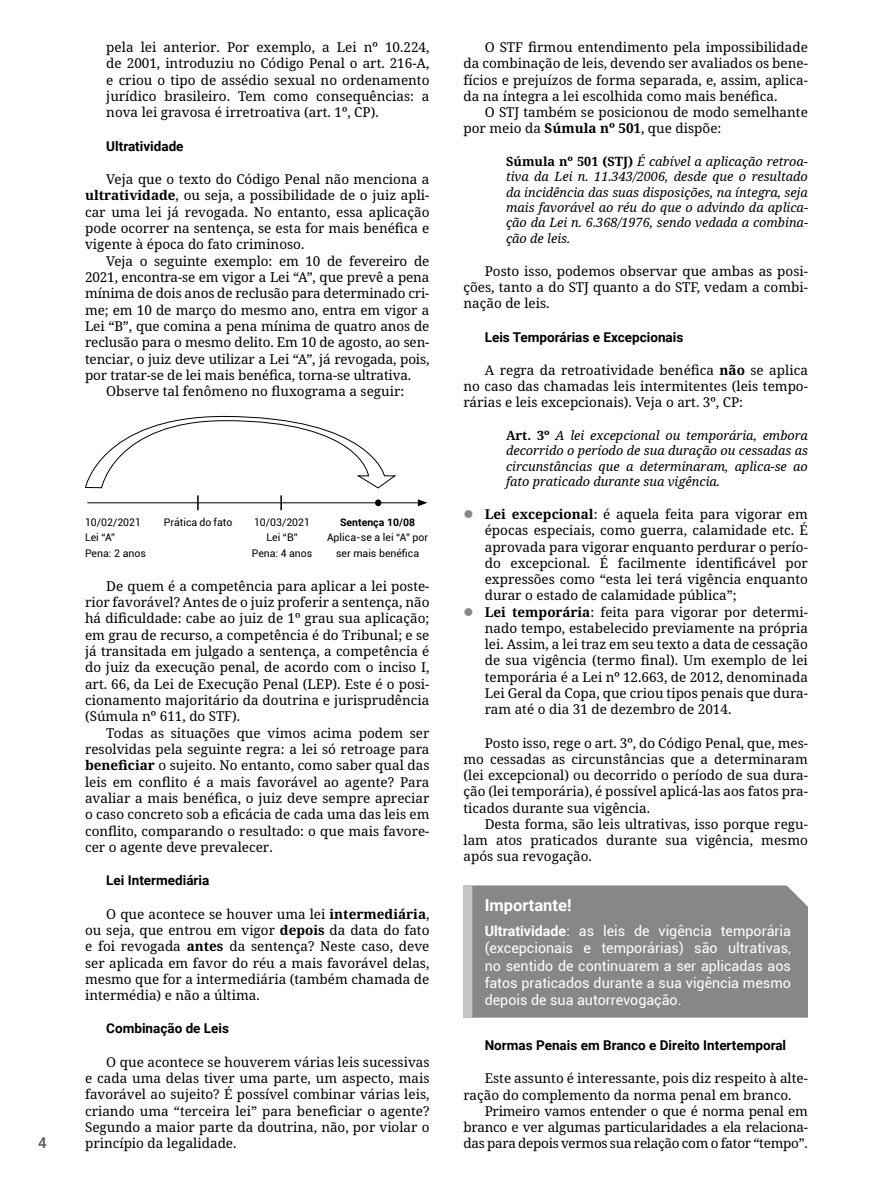
<style>
.page{position:relative;width:893px;height:1191px;background:#fff}
.page>*{position:absolute;margin:0;border:0;box-sizing:border-box;transform-origin:0 0}
.t1{font:700 16.5px "Roboto";color:#fff}
.t2{font:500 15px "Roboto";color:#575757}
.t3{font:14.25px/17.1px "Roboto";color:#fff;text-align:justify}
.t4{font:13.5px/16.4px "Noto Serif";color:#000;text-align:justify}
.t5{font:700 13.5px "Roboto";color:#000}
.t6{font:italic 12.75px/15.3px "Noto Serif";color:#000;text-align:justify}
.t7{font:10.5px/15.8px "Roboto";color:#000;text-align:center}
.t8{font:700 10.5px "Roboto";color:#000}
.s1{font-weight:700}
.s2{font-weight:700;font-style:normal}
</style>
<div class="page">
<hr style="left:87px;top:502px;width:333px;height:1px;background:#000">
<svg style="left:418px;top:499px;width:9px;height:7px"></svg>
<svg style="left:197px;top:495px;width:2px;height:15px"></svg>
<svg style="left:280px;top:495px;width:2px;height:15px"></svg>
<svg style="left:375px;top:499px;width:6px;height:7px"></svg>
<svg style="left:85px;top:416px;width:311px;height:73px"></svg>
<div style="left:472px;top:885px;width:336px;height:132px;background:#878787"></div>
<div style="left:463px;top:885px;width:9px;height:132px;background:#c6c6c6"></div>
<p class="t2" style="left:38px;top:1132px;width:10px">4</p>
<p class="t4" style="left:106px;top:40px;width:325px">pela lei anterior. Por exemplo, a Lei nº 10.224, de 2001, introduziu no Código Penal o art. 216-A, e criou o tipo de assédio sexual no ordenamento jurídico brasileiro. Tem como consequências: a nova lei gravosa é irretroativa (art. 1º, CP).</p>
<p class="t5" style="left:106px;top:136px;width:79px">Ultratividade</p>
<p class="t4" style="left:85px;top:171px;width:346px;text-indent:21px">Veja que o texto do Código Penal não menciona a <span class="s1">ultratividade</span>, ou seja, a possibilidade de o juiz apli&shy;car uma lei já revogada. No entanto, essa aplicação pode ocorrer na sentença, se esta for mais benéfica e vigente à época do fato criminoso.</p>
<p class="t4" style="left:106px;top:253px;width:325px">Veja o seguinte exemplo: em 10 de fevereiro de</p>
<p class="t4" style="left:85px;top:269px;width:346px">2021, encontra-se em vigor a Lei “A”, que prevê a pena</p>
<p class="t4" style="left:85px;top:286px;width:346px">mínima de dois anos de reclusão para determinado cri-</p>
<p class="t4" style="left:85px;top:302px;width:346px">me; em 10 de março do mesmo ano, entra em vigor a</p>
<p class="t4" style="left:85px;top:318px;width:346px">Lei “B”, que comina a pena mínima de quatro anos de</p>
<p class="t4" style="left:85px;top:334px;width:346px">reclusão para o mesmo delito. Em 10 de agosto, ao sen-</p>
<p class="t4" style="left:85px;top:351px;width:346px">tenciar, o juiz deve utilizar a Lei “A”, já revogada, pois,</p>
<p class="t4" style="left:85px;top:367px;width:328px">por tratar-se de lei mais benéfica, torna-se ultrativa.</p>
<p class="t4" style="left:106px;top:383px;width:299px">Observe tal fenômeno no fluxograma a seguir:</p>
<p class="t7" style="left:85px;top:513px;width:62px;text-align:left">10/02/2021<br>Lei “A”<br>Pena: 2 anos</p>
<p class="t7" style="left:164px;top:513px;width:70px">Prática do fato</p>
<p class="t7" style="left:252px;top:513px;width:62px">10/03/2021<br>Lei “B”<br>Pena: 4 anos</p>
<p class="t8" style="left:340px;top:514px;width:76px">Sentença 10/08</p>
<p class="t7" style="left:327px;top:529px;width:103px">Aplica-se a lei “A” por ser mais benéfica</p>
<p class="t4" style="left:85px;top:578px;width:346px;text-indent:21px">De quem é a competência para aplicar a lei poste&shy;rior favorável? Antes de o juiz proferir a sentença, não há dificuldade: cabe ao juiz de 1º grau sua aplicação; em grau de recurso, a competência é do Tribunal; e se já transitada em julgado a sentença, a competência é do juiz da execução penal, de acordo com o inciso I, art. 66, da Lei de Execução Penal (LEP). Este é o posi&shy;cionamento majoritário da doutrina e jurisprudência (Súmula nº 611, do STF).</p>
<p class="t4" style="left:85px;top:725px;width:346px;text-indent:21px">Todas as situações que vimos acima podem ser resolvidas pela seguinte regra: a lei só retroage para <span class="s1">beneficiar</span> o sujeito. No entanto, como saber qual das leis em conflito é a mais favorável ao agente? Para avaliar a mais benéfica, o juiz deve sempre apreciar o caso concreto sob a eficácia de cada uma das leis em conflito, comparando o resultado: o que mais favore&shy;cer o agente deve prevalecer.</p>
<p class="t5" style="left:106px;top:871px;width:105px">Lei Intermediária</p>
<p class="t4" style="left:85px;top:906px;width:346px;text-indent:21px">O que acontece se houver uma lei <span class="s1">intermediária</span>, ou seja, que entrou em vigor <span class="s1">depois</span> da data do fato e foi revogada <span class="s1">antes</span> da sentença? Neste caso, deve ser aplicada em favor do réu a mais favorável delas, mesmo que for a intermediária (também chamada de intermédia) e não a última.</p>
<p class="t5" style="left:106px;top:1019px;width:124px">Combinação de Leis</p>
<p class="t4" style="left:85px;top:1054px;width:346px;text-indent:21px">O que acontece se houverem várias leis sucessivas e cada uma delas tiver uma parte, um aspecto, mais favorável ao sujeito? É possível combinar várias leis, criando uma “terceira lei” para beneficiar o agente?<br>Segundo a maior parte da doutrina, não, por violar o princípio da legalidade.</p>
<p class="t4" style="left:463px;top:40px;width:346px;text-indent:21px">O STF firmou entendimento pela impossibilidade da combinação de leis, devendo ser avaliados os bene&shy;fícios e prejuízos de forma separada, e, assim, aplica&shy;da na íntegra a lei escolhida como mais benéfica.</p>
<p class="t4" style="left:463px;top:105px;width:346px;text-indent:21px">O STJ também se posicionou de modo semelhante por meio da <span class="s1">Súmula nº 501</span>, que dispõe:</p>
<p class="t6" style="left:506px;top:154px;width:303px"><span class="s2">Súmula nº 501 (STJ)</span> É cabível a aplicação retroa&shy;tiva da Lei n. 11.343/2006, desde que o resultado da incidência das suas disposições, na íntegra, seja mais favorável ao réu do que o advindo da aplica&shy;ção da Lei n. 6.368/1976, sendo vedada a combina&shy;ção de leis.</p>
<p class="t4" style="left:463px;top:263px;width:346px;text-indent:21px">Posto isso, podemos observar que ambas as posi&shy;ções, tanto a do STJ quanto a do STF, vedam a combi&shy;nação de leis.</p>
<p class="t5" style="left:485px;top:327px;width:200px">Leis Temporárias e Excepcionais</p>
<p class="t4" style="left:463px;top:362px;width:346px;text-indent:21px">A regra da retroatividade benéfica <span class="s1">não</span> se aplica no caso das chamadas leis intermitentes (leis tempo&shy;rárias e leis excepcionais). Veja o art. 3º, CP:</p>
<p class="t6" style="left:506px;top:428px;width:303px"><span class="s2">Art. 3º</span> A lei excepcional ou temporária, embora decorrido o período de sua duração ou cessadas as circunstâncias que a determinaram, aplica-se ao fato praticado durante sua vigência.</p>
<p class="t4" style="left:485px;top:506px;width:325px;text-align:left"><span class="s1">Lei excepcional</span>: é aquela feita para vigorar em épocas especiais, como guerra, calamidade etc. É aprovada para vigorar enquanto perdurar o perío&shy;do excepcional. É facilmente identificável por expressões como “esta lei terá vigência enquanto durar o estado de calamidade pública”;<br><span class="s1">Lei temporária</span>: feita para vigorar por determi&shy;nado tempo, estabelecido previamente na própria lei. Assim, a lei traz em seu texto a data de cessação de sua vigência (termo final). Um exemplo de lei temporária é a Lei nº 12.663, de 2012, denominada Lei Geral da Copa, que criou tipos penais que dura&shy;ram até o dia 31 de dezembro de 2014.</p>
<p class="t4" style="left:463px;top:735px;width:346px;text-indent:21px">Posto isso, rege o art. 3º, do Código Penal, que, mes&shy;mo cessadas as circunstâncias que a determinaram (lei excepcional) ou decorrido o período de sua dura&shy;ção (lei temporária), é possível aplicá-las aos fatos pra&shy;ticados durante sua vigência.</p>
<p class="t4" style="left:463px;top:816px;width:346px;text-indent:21px">Desta forma, são leis ultrativas, isso porque regu&shy;lam atos praticados durante sua vigência, mesmo após sua revogação.</p>
<p class="t1" style="left:485px;top:893px;width:88px">Importante!</p>
<p class="t3" style="left:485px;top:922px;width:308px"><span class="s1">Ultratividade</span>: as leis de vigência temporária (excepcionais e temporárias) são ultrativas, no sentido de continuarem a ser aplicadas aos fatos praticados durante a sua vigência mesmo depois de sua autorrevogação.</p>
<p class="t5" style="left:485px;top:1036px;width:303px">Normas Penais em Branco e Direito Intertemporal</p>
<p class="t4" style="left:463px;top:1070px;width:346px;text-indent:21px">Este assunto é interessante, pois diz respeito à alte&shy;ração do complemento da norma penal em branco.</p>
<p class="t4" style="left:463px;top:1103px;width:346px;text-indent:21px">Primeiro vamos entender o que é norma penal em branco e ver algumas particularidades a ela relaciona&shy;das para depois vermos sua relação com o fator “tempo”.</p>
</div>
